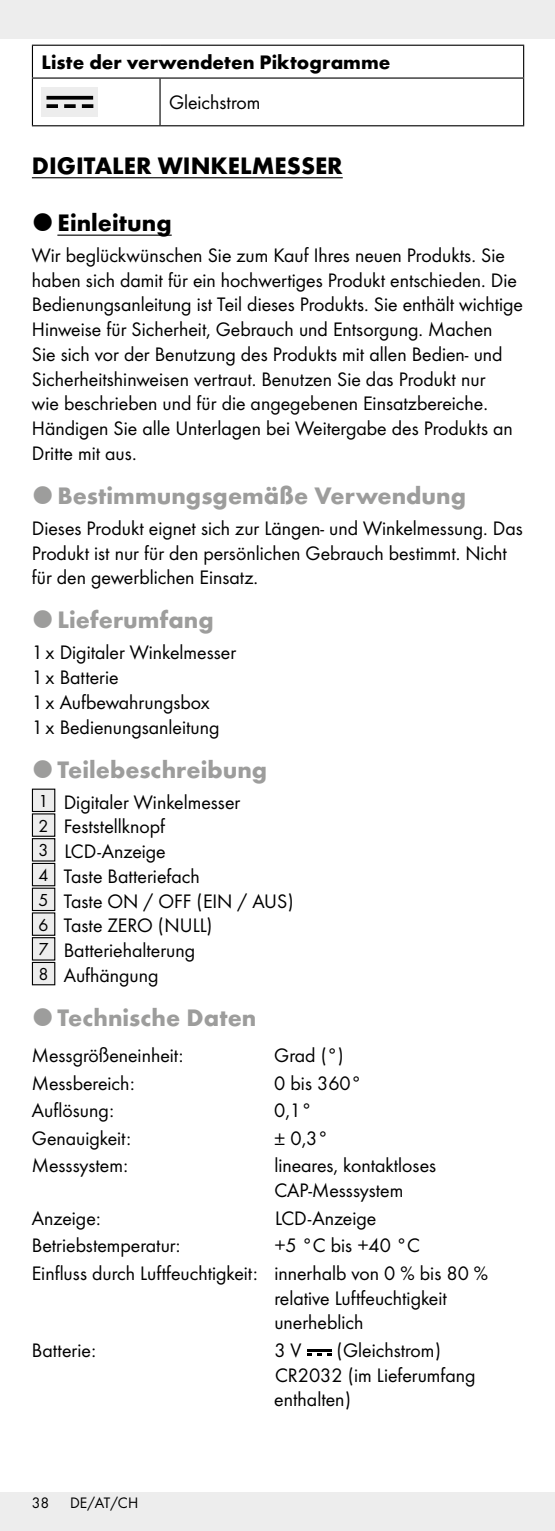
<style>
.page{position:relative;width:555px;height:1531px;background:#fff}
.page>*{position:absolute;margin:0;border:0;box-sizing:border-box;transform-origin:0 0}
.t1{font:700 24.75px "Futura";color:#9d9d9c}
.t2{font:700 24.75px "Futura";color:#000}
.t3{font:20.25px/24.8px "Futura Boo";color:#000}
.t4{font:700 20.25px "Futura";color:#000}
.t5{font:15.75px "Futura Boo";color:#000}
.s1{font-size:18px}
</style>
<div class="page">
<div style="left:0;top:0;width:555px;height:38px;background:#ededed"></div>
<div style="left:0;top:1492px;width:555px;height:39px;background:#ededed"></div>
<hr style="left:32px;top:177px;width:311px;height:1px;background:#000">
<hr style="left:57px;top:235px;width:115px;height:1px;background:#000">
<hr style="left:32px;top:45px;width:128px;height:1px;background:#000">
<hr style="left:32px;top:46px;width:1px;height:31px;background:#000">
<hr style="left:160px;top:45px;width:364px;height:1px;background:#000">
<hr style="left:523px;top:46px;width:1px;height:31px;background:#000">
<hr style="left:32px;top:77px;width:128px;height:2px;background:#000">
<hr style="left:32px;top:79px;width:1px;height:46px;background:#000">
<hr style="left:160px;top:77px;width:364px;height:2px;background:#000">
<hr style="left:159px;top:79px;width:2px;height:46px;background:#000">
<hr style="left:523px;top:79px;width:1px;height:46px;background:#000">
<hr style="left:32px;top:125px;width:128px;height:1px;background:#000">
<hr style="left:160px;top:125px;width:364px;height:1px;background:#000">
<div style="left:41px;top:87px;width:57px;height:30px;background:#ededed"></div>
<svg style="left:82px;top:104px;width:11px;height:4px"></svg>
<svg style="left:64px;top:104px;width:12px;height:4px"></svg>
<svg style="left:46px;top:104px;width:12px;height:4px"></svg>
<svg style="left:46px;top:96px;width:47px;height:4px"></svg>
<div style="left:32px;top:789px;width:23px;height:22px;background:#ededed"></div>
<div style="left:32px;top:788px;width:23px;height:24px;border:1px solid #000"></div>
<div style="left:32px;top:814px;width:23px;height:22px;background:#ededed"></div>
<div style="left:32px;top:813px;width:23px;height:24px;border:1px solid #000"></div>
<div style="left:32px;top:839px;width:23px;height:22px;background:#ededed"></div>
<div style="left:32px;top:838px;width:23px;height:23px;border:1px solid #000"></div>
<div style="left:32px;top:863px;width:23px;height:23px;background:#ededed"></div>
<div style="left:32px;top:863px;width:23px;height:23px;border:1px solid #000"></div>
<div style="left:32px;top:888px;width:23px;height:22px;background:#ededed"></div>
<div style="left:32px;top:887px;width:23px;height:24px;border:1px solid #000"></div>
<div style="left:32px;top:913px;width:23px;height:22px;background:#ededed"></div>
<div style="left:32px;top:912px;width:23px;height:24px;border:1px solid #000"></div>
<div style="left:32px;top:938px;width:23px;height:22px;background:#ededed"></div>
<div style="left:32px;top:937px;width:23px;height:23px;border:1px solid #000"></div>
<div style="left:32px;top:962px;width:23px;height:23px;background:#ededed"></div>
<div style="left:32px;top:962px;width:23px;height:23px;border:1px solid #000"></div>
<hr style="left:307px;top:1349px;width:25px;height:2px;background:#000">
<svg style="left:307px;top:1353px;width:25px;height:2px"></svg>
<p class="t4" style="left:41px;top:47px;width:350px">Liste der verwendeten Piktogramme</p>
<p class="t3" style="left:169px;top:89px;width:93px">Gleichstrom</p>
<p class="t2" style="left:32px;top:147px;width:312px">DIGITALER WINKELMESSER</p>
<p class="t2" style="left:57px;top:204px;width:116px">Einleitung</p>
<p class="t3" style="left:32px;top:242px;width:493px">Wir beglückwünschen Sie zum Kauf Ihres neuen Produkts. Sie haben sich damit für ein hochwertiges Produkt entschieden. Die Bedienungsanleitung ist Teil dieses Produkts. Sie enthält wichtige Hinweise für Sicherheit, Gebrauch und Entsorgung. Machen<br>Sie sich vor der Benutzung des Produkts mit allen Bedien- und Sicherheitshinweisen vertraut. Benutzen Sie das Produkt nur<br>wie beschrieben und für die angegebenen Einsatzbereiche.<br>Händigen Sie alle Unterlagen bei Weitergabe des Produkts an Dritte mit aus.</p>
<p class="t1" style="left:57px;top:477px;width:410px">Bestimmungsgemäße Verwendung</p>
<p class="t3" style="left:32px;top:515px;width:492px">Dieses Produkt eignet sich zur Längen- und Winkelmessung. Das<br>Produkt ist nur für den persönlichen Gebrauch bestimmt. Nicht für den gewerblichen Einsatz.</p>
<p class="t1" style="left:57px;top:602px;width:158px">Lieferumfang</p>
<p class="t3" style="left:32px;top:639px;width:206px">1x Digitaler Winkelmesser<br>1x Batterie<br>1x Aufbewahrungsbox<br>1x Bedienungsanleitung</p>
<p class="t1" style="left:57px;top:751px;width:211px">Teilebeschreibung</p>
<p class="t3" style="left:39px;top:788px;width:257px"><span class="s1">1</span> Digitaler Winkelmesser<br><span class="s1">2</span> Feststellknopf<br><span class="s1">3</span> LCD-Anzeige<br><span class="s1">4</span> Taste Batteriefach<br><span class="s1">5</span> Taste ON / OFF (EIN / AUS)<br><span class="s1">6</span> Taste ZERO (NULL)<br><span class="s1">7</span> Batteriehalterung<br><span class="s1">8</span> Aufhängung</p>
<p class="t1" style="left:57px;top:999px;width:201px">Technische Daten</p>
<p class="t3" style="left:32px;top:1042px;width:153px">Messgrößeneinheit:</p>
<p class="t3" style="left:274px;top:1042px;width:71px">Grad (°)</p>
<p class="t3" style="left:32px;top:1070px;width:104px">Messbereich:</p>
<p class="t3" style="left:274px;top:1070px;width:89px">0 bis 360°</p>
<p class="t3" style="left:32px;top:1097px;width:84px">Auflösung:</p>
<p class="t3" style="left:274px;top:1097px;width:39px">0,1°</p>
<p class="t3" style="left:32px;top:1125px;width:101px">Genauigkeit:</p>
<p class="t3" style="left:274px;top:1125px;width:56px">± 0,3°</p>
<p class="t3" style="left:32px;top:1152px;width:98px">Messsystem:</p>
<p class="t3" style="left:274px;top:1152px;width:163px">lineares, kontaktloses<br>CAP‑Messsystem</p>
<p class="t3" style="left:32px;top:1204px;width:70px">Anzeige:</p>
<p class="t3" style="left:275px;top:1204px;width:103px">LCD-Anzeige</p>
<p class="t3" style="left:32px;top:1232px;width:150px">Betriebstemperatur:</p>
<p class="t3" style="left:32px;top:1231px;width:458px;line-height:27.4px;text-indent:242px">+5 °C bis +40 °C<br>Einfluss durch Luftfeuchtigkeit: innerhalb von 0 % bis 80 %</p>
<p class="t3" style="left:274px;top:1284px;width:174px">relative Luftfeuchtigkeit unerheblich</p>
<p class="t3" style="left:32px;top:1336px;width:66px">Batterie:</p>
<p class="t3" style="left:274px;top:1336px;width:29px">3V</p>
<p class="t3" style="left:274px;top:1336px;width:203px;text-indent:62px">(Gleichstrom)<br>CR2032 (im Lieferumfang enthalten)</p>
<p class="t5" style="left:32px;top:1492px;width:19px">38</p>
<p class="t5" style="left:70px;top:1492px;width:70px">DE/AT/CH</p>
</div>
